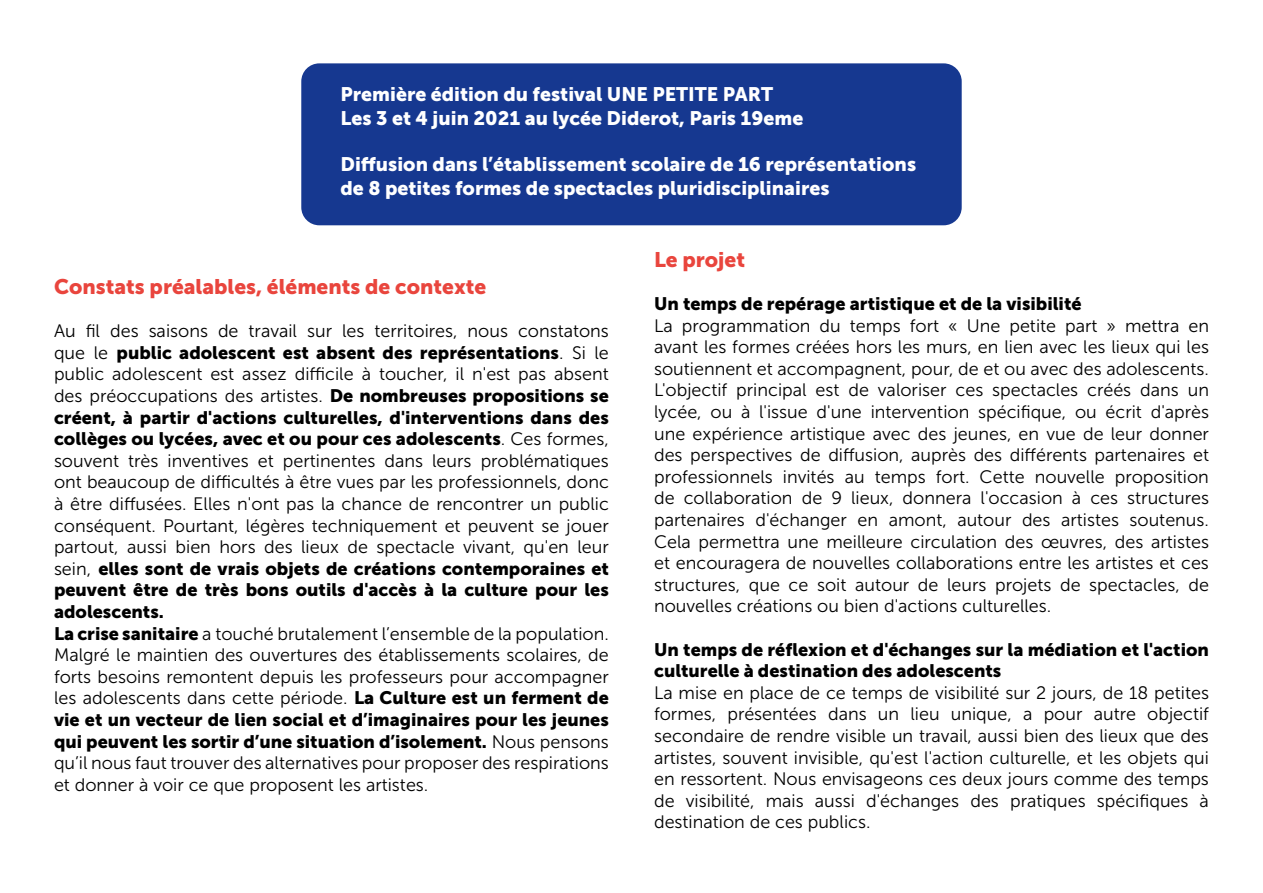
<style>
.page{position:relative;width:1263px;height:893px;background:#fff}
.page>*{position:absolute;margin:0;border:0;box-sizing:border-box;transform-origin:0 0}
.t1{font:21px "Museo Sans 900";color:#e9453d}
.t2{font:19.5px/23.4px "Museo Sans 900";color:#fff}
.t3{font:18px/21.6px "Museo Sans 300";color:#000;text-align:justify}
.t4{font:18px/21.6px "Museo Sans 900";color:#000}
.s1{font-family:"Museo Sans 300"}
.s2{font-family:"Museo Sans 900"}
</style>
<div class="page">
<div style="left:301px;top:63px;width:661px;height:162px;background:#163890;border-radius:18px"></div>
<p class="t2" style="left:341px;top:83px;width:464px">Première édition du festival UNE PETITE PART<br>Les 3 et 4 juin 2021 au lycée Diderot, Paris 19eme</p>
<p class="t2" style="left:341px;top:153px;width:577px">Diffusion dans l’établissement scolaire de 16 représentations de 8 petites formes de spectacles pluridisciplinaires</p>
<p class="t1" style="left:54px;top:275px;width:434px">Constats préalables, éléments de contexte</p>
<p class="t3" style="left:54px;top:320px;width:556px">Au fil des saisons de travail sur les territoires, nous constatons</p>
<p class="t4" style="left:54px;top:342px;width:556px"><span class="s1">que le</span> public adolescent est absent des représentations<span class="s1">. Si le</span></p>
<p class="t3" style="left:54px;top:363px;width:556px">public adolescent est assez difficile à toucher, il n'est pas absent des préoccupations des artistes. <span class="s2">De nombreuses propositions se</span></p>
<p class="t4" style="left:54px;top:406px;width:556px">créent, à partir d'actions culturelles, d'interventions dans des collèges ou lycées, avec et ou pour ces adolescents<span class="s1">. Ces formes,</span></p>
<p class="t3" style="left:54px;top:450px;width:556px">souvent très inventives et pertinentes dans leurs problématiques ont beaucoup de difficultés à être vues par les professionnels, donc à être diffusées. Elles n'ont pas la chance de rencontrer un public conséquent. Pourtant, légères techniquement et peuvent se jouer partout, aussi bien hors des lieux de spectacle vivant, qu'en leur</p>
<p class="t4" style="left:54px;top:558px;width:556px;text-align:justify"><span class="s1">sein,</span> elles sont de vrais objets de créations contemporaines et peuvent être de très bons outils d'accès à la culture pour les adolescents.</p>
<p class="t3" style="left:54px;top:623px;width:556px"><span class="s2">La crise sanitaire</span> a touché brutalement l’ensemble de la population.<br>Malgré le maintien des ouvertures des établissements scolaires, de forts besoins remontent depuis les professeurs pour accompagner les adolescents dans cette période. <span class="s2">La Culture est un ferment de</span></p>
<p class="t4" style="left:54px;top:709px;width:556px">vie et un vecteur de lien social et d’imaginaires pour les jeunes qui peuvent les sortir d’une situation d’isolement. <span class="s1">Nous pensons</span></p>
<p class="t3" style="left:54px;top:752px;width:556px">qu’il nous faut trouver des alternatives pour proposer des respirations et donner à voir ce que proposent les artistes.</p>
<p class="t1" style="left:654px;top:248px;width:93px">Le projet</p>
<p class="t4" style="left:654px;top:293px;width:429px">Un temps de repérage artistique et de la visibilité</p>
<p class="t3" style="left:654px;top:315px;width:556px">La programmation du temps fort « Une petite part » mettra en avant les formes créées hors les murs, en lien avec les lieux qui les soutiennent et accompagnent, pour, de et ou avec des adolescents.<br>L'objectif principal est de valoriser ces spectacles créés dans un lycée, ou à l'issue d'une intervention spécifique, ou écrit d'après une expérience artistique avec des jeunes, en vue de leur donner des perspectives de diffusion, auprès des différents partenaires et professionnels invités au temps fort. Cette nouvelle proposition de collaboration de 9 lieux, donnera l'occasion à ces structures partenaires d'échanger en amont, autour des artistes soutenus.<br>Cela permettra une meilleure circulation des œuvres, des artistes et encouragera de nouvelles collaborations entre les artistes et ces structures, que ce soit autour de leurs projets de spectacles, de nouvelles créations ou bien d'actions culturelles.</p>
<p class="t4" style="left:654px;top:638px;width:556px">Un temps de réflexion et d'échanges sur la médiation et l'action culturelle à destination des adolescents</p>
<p class="t3" style="left:654px;top:682px;width:556px">La mise en place de ce temps de visibilité sur 2 jours, de 18 petites formes, présentées dans un lieu unique, a pour autre objectif secondaire de rendre visible un travail, aussi bien des lieux que des artistes, souvent invisible, qu'est l'action culturelle, et les objets qui en ressortent. Nous envisageons ces deux jours comme des temps de visibilité, mais aussi d'échanges des pratiques spécifiques à destination de ces publics.</p>
</div>
